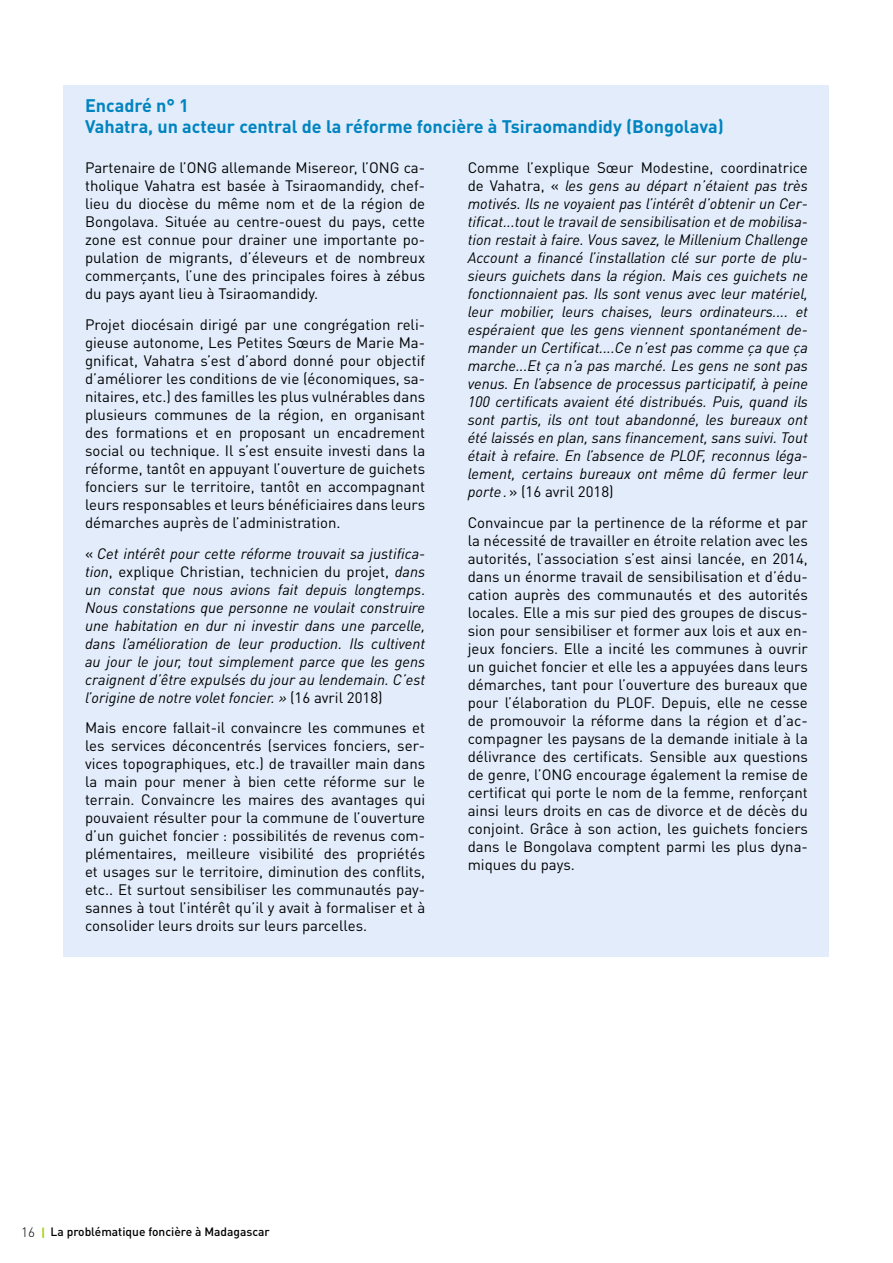
<style>
.page{position:relative;width:893px;height:1263px;background:#fff}
.page>*{position:absolute;margin:0;border:0;box-sizing:border-box;transform-origin:0 0}
.t1{font:700 18px/21.6px "DIN Pro";color:#0084c0}
.t2{font:15px/18px "DIN Pro";color:#000;text-align:justify}
.t3{font:italic 15px/18px "DIN Pro";color:#000;text-align:justify}
.t4{font:500 12px "DIN Pro";color:#000}
.s1{font-style:normal}
.s2{font-weight:300;font-size:13.5px}
.s3{font-weight:700;color:#a3d109}
</style>
<div class="page">
<div style="left:64px;top:85px;width:765px;height:872px;background:#e2ecfa"></div>
<p class="t1" style="left:85px;top:92px;width:640px">Encadré n° 1<br>Vahatra, un acteur central de la réforme foncière à Tsiraomandidy (Bongolava)</p>
<p class="t2" style="left:85px;top:157px;width:342px">Partenaire de l’ONG allemande Misereor, l’ONG ca&shy;tholique Vahatra est basée à Tsiraomandidy, chef&shy;lieu du diocèse du même nom et de la région de Bongolava. Située au centre-ouest du pays, cette zone est connue pour drainer une importante po&shy;pulation de migrants, d’éleveurs et de nombreux commerçants, l’une des principales foires à zébus du pays ayant lieu à Tsiraomandidy.</p>
<p class="t2" style="left:85px;top:314px;width:342px">Projet diocésain dirigé par une congrégation reli&shy;gieuse autonome, Les Petites Sœurs de Marie Ma&shy;gnificat, Vahatra s’est d’abord donné pour objectif d’améliorer les conditions de vie (économiques, sa&shy;nitaires, etc.) des familles les plus vulnérables dans plusieurs communes de la région, en organisant des formations et en proposant un encadrement social ou technique. Il s’est ensuite investi dans la réforme, tantôt en appuyant l’ouverture de guichets fonciers sur le territoire, tantôt en accompagnant leurs responsables et leurs bénéficiaires dans leurs démarches auprès de l’administration.</p>
<p class="t3" style="left:85px;top:543px;width:342px"><span class="s1">«</span> Cet intérêt pour cette réforme trouvait sa justifica&shy;tion<span class="s1">, explique Christian, technicien du projet,</span> dans un constat que nous avions fait depuis longtemps<span class="s1">.<br></span>Nous constations que personne ne voulait construire une habitation en dur ni investir dans une parcelle, dans l’amélioration de leur production. Ils cultivent au jour le jour, tout simplement parce que les gens craignent d’être expulsés du jour au lendemain. C’est l’origine de notre volet foncier. » <span class="s1">(16 avril 2018)</span></p>
<p class="t2" style="left:85px;top:717px;width:342px">Mais encore fallait-il convaincre les communes et les services déconcentrés (services fonciers, ser&shy;vices topographiques, etc.) de travailler main dans la main pour mener à bien cette réforme sur le terrain. Convaincre les maires des avantages qui pouvaient résulter pour la commune de l’ouverture d’un guichet foncier : possibilités de revenus com&shy;plémentaires, meilleure visibilité des propriétés et usages sur le territoire, diminution des conflits, etc.. Et surtout sensibiliser les communautés pay&shy;sannes à tout l’intérêt qu’il y avait à formaliser et à consolider leurs droits sur leurs parcelles.</p>
<p class="t3" style="left:468px;top:157px;width:342px"><span class="s1">Comme l’explique Sœur Modestine, coordinatrice de Vahatra, «</span> les gens au départ n’étaient pas très motivés. Ils ne voyaient pas l’intérêt d’obtenir un Cer&shy;tificat...tout le travail de sensibilisation et de mobilisa&shy;tion restait à faire. Vous savez, le Millenium Challenge Account a financé l’installation clé sur porte de plu&shy;sieurs guichets dans la région. Mais ces guichets ne fonctionnaient pas. Ils sont venus avec leur matériel, leur mobilier, leurs chaises, leurs ordinateurs.... et espéraient que les gens viennent spontanément de&shy;mander un Certificat....Ce n’est pas comme ça que ça marche...Et ça n’a pas marché. Les gens ne sont pas venus. En l’absence de processus participatif, à peine 100 certificats avaient été distribués. Puis, quand ils sont partis, ils ont tout abandonné, les bureaux ont été laissés en plan, sans financement, sans suivi. Tout était à refaire. En l’absence de PLOF, reconnus léga&shy;lement, certains bureaux ont même dû fermer leur porte.<span class="s1">» (16 avril 2018)</span></p>
<p class="t2" style="left:468px;top:512px;width:342px">Convaincue par la pertinence de la réforme et par la nécessité de travailler en étroite relation avec les autorités, l’association s’est ainsi lancée, en 2014, dans un énorme travail de sensibilisation et d’édu&shy;cation auprès des communautés et des autorités locales. Elle a mis sur pied des groupes de discus&shy;sion pour sensibiliser et former aux lois et aux en&shy;jeux fonciers. Elle a incité les communes à ouvrir un guichet foncier et elle les a appuyées dans leurs démarches, tant pour l’ouverture des bureaux que pour l’élaboration du PLOF. Depuis, elle ne cesse de promouvoir la réforme dans la région et d’ac&shy;compagner les paysans de la demande initiale à la délivrance des certificats. Sensible aux questions de genre, l’ONG encourage également la remise de certificat qui porte le nom de la femme, renforçant ainsi leurs droits en cas de divorce et de décès du conjoint. Grâce à son action, les guichets fonciers dans le Bongolava comptent parmi les plus dyna&shy;miques du pays.</p>
<p class="t4" style="left:21px;top:1222px;width:250px"><span class="s2">16</span> <span class="s3">|</span> La problématique foncière à Madagascar</p>
</div>
